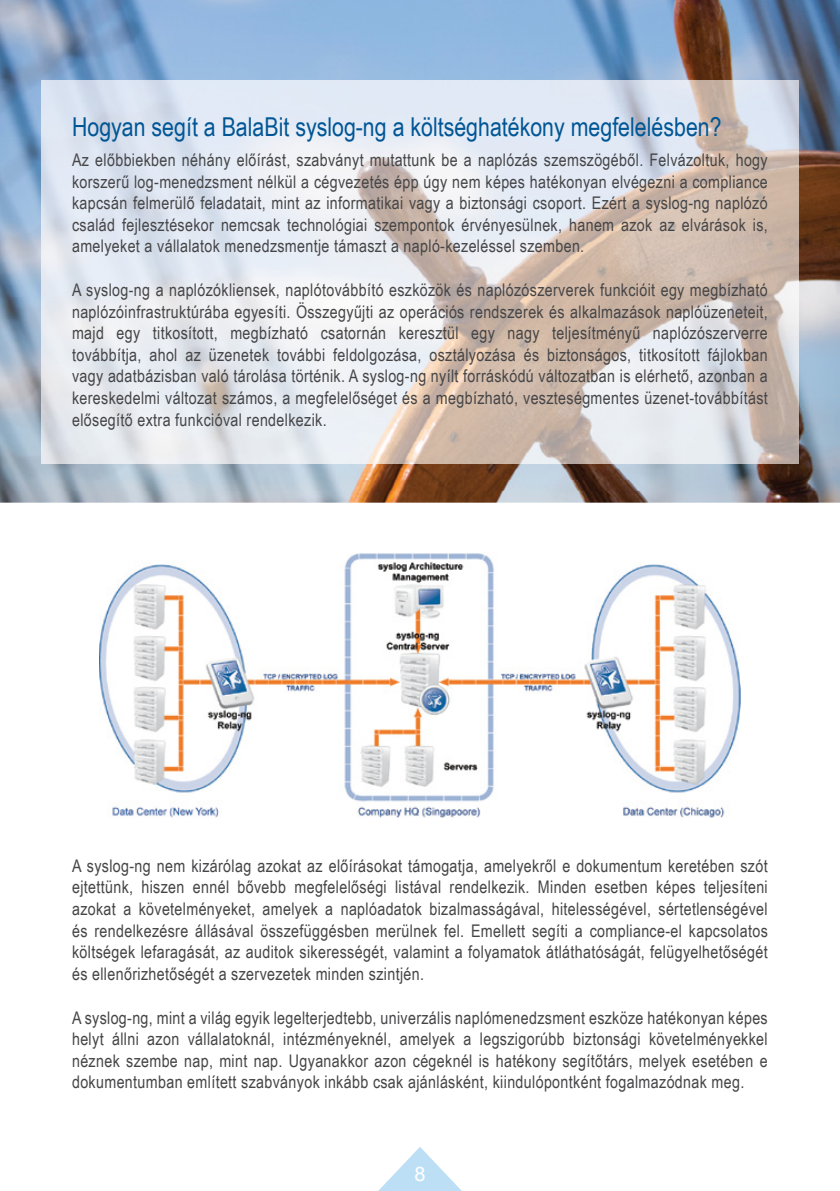
<style>
.page{position:relative;width:840px;height:1191px;background:#fff}
.page>*{position:absolute;margin:0;border:0;box-sizing:border-box;transform-origin:0 0}
.t1{font:26px "Arial Narrow";color:#005695}
.t2{font:20px "Arial";color:#fff}
.t3{font:17.4px/21.6px "Arial Narrow";letter-spacing:.02em;color:#454547;text-align:justify}
</style>
<div class="page">
<svg style="left:378px;top:1147px;width:83px;height:44px"></svg>
<img style="left:0;top:0;width:839px;height:502px">
<img style="left:41px;top:80px;width:757px;height:383px">
<img style="left:100px;top:553px;width:640px;height:265px">
<h1 class="t1" style="left:72px;top:108px;width:650px">Hogyan segít a BalaBit syslog-ng a költséghatékony megfelelésben?</h1>
<p class="t3" style="left:72px;top:148px;width:697px">Az előbbiekben néhány előírást, szabványt mutattunk be a naplózás szemszögéből. Felvázoltuk, hogy korszerű log-menedzsment nélkül a cégvezetés épp úgy nem képes hatékonyan elvégezni a compliance kapcsán felmerülő feladatait, mint az informatikai vagy a biztonsági csoport. Ezért a syslog-ng naplózó család fejlesztésekor nemcsak technológiai szempontok érvényesülnek, hanem azok az elvárások is, amelyeket a vállalatok menedzsmentje támaszt a napló-kezeléssel szemben.</p>
<p class="t3" style="left:72px;top:278px;width:696px">A syslog-ng a naplózókliensek, naplótovábbító eszközök és naplózószerverek funkcióit egy megbízható naplózóinfrastruktúrába egyesíti. Összegyűjti az operációs rendszerek és alkalmazások naplóüzeneteit, majd egy titkosított, megbízható csatornán keresztül egy nagy teljesítményű naplózószerverre továbbítja, ahol az üzenetek további feldolgozása, osztályozása és biztonságos, titkosított fájlokban vagy adatbázisban való tárolása történik. A syslog-ng nyílt forráskódú változatban is elérhető, azonban a kereskedelmi változat számos, a megfelelőséget és a megbízható, veszteségmentes üzenet-továbbítást elősegítő extra funkcióval rendelkezik.</p>
<p class="t3" style="left:72px;top:854px;width:696px">A syslog-ng nem kizárólag azokat az előírásokat támogatja, amelyekről e dokumentum keretében szót ejtettünk, hiszen ennél bővebb megfelelőségi listával rendelkezik. Minden esetben képes teljesíteni azokat a követelményeket, amelyek a naplóadatok bizalmasságával, hitelességével, sértetlenségével és rendelkezésre állásával összefüggésben merülnek fel. Emellett segíti a compliance-el kapcsolatos költségek lefaragását, az auditok sikerességét, valamint a folyamatok átláthatóságát, felügyelhetőségét és ellenőrizhetőségét a szervezetek minden szintjén.</p>
<p class="t3" style="left:72px;top:1006px;width:696px">A syslog-ng, mint a világ egyik legelterjedtebb, univerzális naplómenedzsment eszköze hatékonyan képes helyt állni azon vállalatoknál, intézményeknél, amelyek a legszigorúbb biztonsági követelményekkel néznek szembe nap, mint nap. Ugyanakkor azon cégeknél is hatékony segítőtárs, melyek esetében e dokumentumban említett szabványok inkább csak ajánlásként, kiindulópontként fogalmazódnak meg.</p>
<p class="t2" style="left:414px;top:1161px;width:13px">8</p>
</div>
